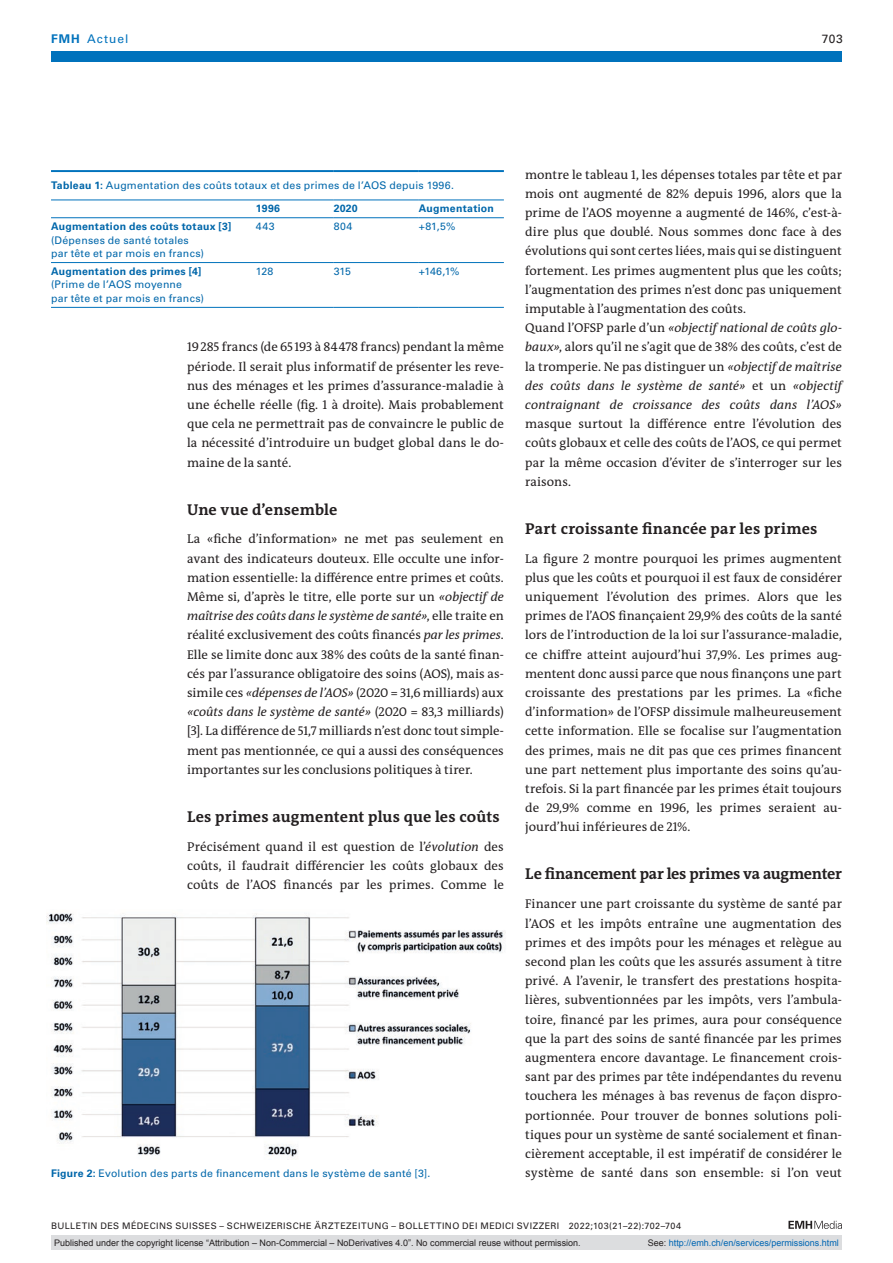
<style>
.page{position:relative;width:893px;height:1263px;background:#fff}
.page>*{position:absolute;margin:0;border:0;box-sizing:border-box;transform-origin:0 0}
.section-h1{font:700 15.75px "The Antiqua B W7";letter-spacing:.005em;color:#231f20}
.section-h1-2{font:700 15.75px "The Antiqua B W7";letter-spacing:-.015em;color:#231f20}
.section-pn{font:12.75px/19.2px "The Antiqua B W5 Plain";letter-spacing:.005em;color:#231f20;text-align:justify}
.ressort{font:12px "Univers LT Std";letter-spacing:.085em;color:#0072bc}
.ressort-2{font:12px "Univers LT Std";color:#231f20}
.table-para{font:10.5px/13.5px "Univers LT Std";letter-spacing:.025em;color:#0067aa}
.table-caption{font:10.5px "Univers LT Std";letter-spacing:.025em;color:#0067aa}
.fig-caption{font:10.5px "Univers LT Std";letter-spacing:.025em;color:#0067aa}
.table-para-2{font:700 10.5px "Univers LT Std";letter-spacing:.025em;color:#0067aa}
.t1{font:9px "Arial";color:#231f20}
.fusszeile{font:9px "Univers LT Std";letter-spacing:.05em;color:#231f20}
.t2{font:9px "Arial";color:#0066b3}
.s1{font-weight:700}
.s2{font-style:italic}
.s3{color:#231f20}
</style>
<div class="page">
<svg style="left:788px;top:1221px;width:54px;height:8px"></svg>
<hr style="left:51px;top:217px;width:205px;height:1px;background:#0072bc">
<hr style="left:256px;top:217px;width:78px;height:1px;background:#0072bc">
<hr style="left:334px;top:217px;width:85px;height:1px;background:#0072bc">
<hr style="left:419px;top:217px;width:85px;height:1px;background:#0072bc">
<hr style="left:51px;top:262px;width:205px;height:1px;background:#0072bc">
<hr style="left:256px;top:262px;width:78px;height:1px;background:#0072bc">
<hr style="left:334px;top:262px;width:85px;height:1px;background:#0072bc">
<hr style="left:419px;top:262px;width:85px;height:1px;background:#0072bc">
<hr style="left:51px;top:307px;width:205px;height:1px;background:#0072bc">
<hr style="left:256px;top:307px;width:78px;height:1px;background:#0072bc">
<hr style="left:334px;top:307px;width:85px;height:1px;background:#0072bc">
<hr style="left:419px;top:307px;width:85px;height:1px;background:#0072bc">
<hr style="left:51px;top:170px;width:205px;height:2px;background:#0072bc">
<hr style="left:256px;top:170px;width:78px;height:2px;background:#0072bc">
<hr style="left:334px;top:170px;width:85px;height:2px;background:#0072bc">
<hr style="left:419px;top:170px;width:85px;height:2px;background:#0072bc">
<hr style="left:51px;top:200px;width:205px;height:1px;background:#0072bc">
<hr style="left:256px;top:200px;width:78px;height:1px;background:#0072bc">
<hr style="left:334px;top:200px;width:85px;height:1px;background:#0072bc">
<hr style="left:419px;top:200px;width:85px;height:1px;background:#0072bc">
<img style="left:47px;top:913px;width:459px;height:244px">
<div style="left:51px;top:51px;width:791px;height:11px;background:#0072bc"></div>
<div style="left:51px;top:1235px;width:791px;height:15px;background:#dcdddf"></div>
<p class="ressort" style="left:51px;top:31px;width:79px"><span class="s1">FMH</span> Actuel</p>
<p class="ressort-2" style="left:822px;top:31px;width:22px">703</p>
<p class="table-caption" style="left:51px;top:179px;width:404px"><span class="s1">Tableau 1:</span> Augmentation des coûts totaux et des primes de l’AOS depuis 1996.</p>
<p class="table-para-2" style="left:256px;top:202px;width:26px">1996</p>
<p class="table-para-2" style="left:334px;top:202px;width:26px">2020</p>
<p class="table-para-2" style="left:419px;top:202px;width:77px">Augmentation</p>
<p class="table-para" style="left:51px;top:220px;width:182px"><span class="s1">Augmentation des coûts totaux [3] </span>(Dépenses de santé totales<br>par tête et par mois en francs)</p>
<p class="table-para" style="left:256px;top:220px;width:20px">443</p>
<p class="table-para" style="left:334px;top:220px;width:20px">804</p>
<p class="table-para" style="left:419px;top:220px;width:38px">+81,5%</p>
<p class="table-para" style="left:51px;top:264px;width:155px"><span class="s1">Augmentation des primes [4] </span>(Prime de l’AOS moyenne<br>par tête et par mois en francs)</p>
<p class="table-para" style="left:256px;top:264px;width:19px">128</p>
<p class="table-para" style="left:334px;top:264px;width:19px">315</p>
<p class="table-para" style="left:419px;top:264px;width:42px">+146,1%</p>
<p class="section-pn" style="left:187px;top:338px;width:318px">19285 francs (de 65193 à 84478 francs) pendant la même période. Il serait plus informatif de présenter les reve&shy;nus des ménages et les primes d’assurance-maladie à une échelle réelle (fig. 1 à droite). Mais probablement que cela ne permettrait pas de convaincre le public de la nécessité d’introduire un budget global dans le do&shy;maine de la santé.</p>
<p class="section-h1" style="left:187px;top:499px;width:152px">Une vue d’ensemble</p>
<p class="section-pn" style="left:187px;top:530px;width:318px">La «fiche d’information» ne met pas seulement en avant des indicateurs douteux. Elle occulte une infor&shy;mation essentielle: la différence entre primes et coûts.<br>Même si, d’après le titre, elle porte sur un <span class="s2">«objectif de maîtrise des coûts dans le système de santé»</span>, elle traite en réalité exclusivement des coûts financés <span class="s2">par les primes</span>.<br>Elle se limite donc aux 38% des coûts de la santé finan&shy;cés par l’assurance obligatoire des soins (AOS), mais as&shy;simile ces <span class="s2">«dépenses de l’AOS»</span> (2020 = 31,6 milliards) aux <span class="s2">«coûts dans le système de santé»</span> (2020 = 83,3 milliards) [3]. La différence de 51,7 milliards n’est donc tout simple&shy;ment pas mentionnée, ce qui a aussi des conséquences importantes sur les conclusions politiques à tirer.</p>
<p class="section-h1" style="left:187px;top:806px;width:314px">Les primes augmentent plus que les coûts</p>
<p class="section-pn" style="left:187px;top:837px;width:318px">Précisément quand il est question de l’<span class="s2">évolution</span> des coûts, il faudrait différencier les coûts globaux des coûts de l’AOS financés par les primes. Comme le</p>
<p class="fig-caption" style="left:51px;top:1167px;width:381px"><span class="s1">Figure 2:</span> Evolution des parts de financement dans le système de santé [3].</p>
<p class="section-pn" style="left:525px;top:165px;width:318px">montre le tableau 1, les dépenses totales par tête et par mois ont augmenté de 82% depuis 1996, alors que la prime de l’AOS moyenne a augmenté de 146%, c’est-à&shy;dire plus que doublé. Nous sommes donc face à des évolutions qui sont certes liées, mais qui se distinguent fortement. Les primes augmentent plus que les coûts; l’augmentation des primes n’est donc pas uniquement imputable à l’augmentation des coûts.</p>
<p class="section-pn" style="left:525px;top:318px;width:318px">Quand l’OFSP parle d’un <span class="s2">«objectif national de coûts glo&shy;baux»</span>, alors qu’il ne s’agit que de 38% des coûts, c’est de la tromperie. Ne pas distinguer un <span class="s2">«objectif de maîtrise des coûts dans le système de santé»</span> et un <span class="s2">«objectif contraignant de croissance des coûts dans l’AOS» </span>masque surtout la différence entre l’évolution des coûts globaux et celle des coûts de l’AOS, ce qui permet par la même occasion d’éviter de s’interroger sur les raisons.</p>
<p class="section-h1" style="left:525px;top:518px;width:294px">Part croissante financée par les primes</p>
<p class="section-pn" style="left:525px;top:549px;width:318px">La figure 2 montre pourquoi les primes augmentent plus que les coûts et pourquoi il est faux de considérer uniquement l’évolution des primes. Alors que les primes de l’AOS finançaient 29,9% des coûts de la santé lors de l’introduction de la loi sur l’assurance-maladie, ce chiffre atteint aujourd’hui 37,9%. Les primes aug&shy;mentent donc aussi parce que nous finançons une part croissante des prestations par les primes. La «fiche d’information» de l’OFSP dissimule malheureusement cette information. Elle se focalise sur l’augmentation des primes, mais ne dit pas que ces primes financent une part nettement plus importante des soins qu’au&shy;trefois. Si la part financée par les primes était toujours de 29,9% comme en 1996, les primes seraient au&shy;jourd’hui inférieures de 21%.</p>
<p class="section-h1-2" style="left:525px;top:864px;width:318px">Le financement par les primes va augmenter</p>
<p class="section-pn" style="left:525px;top:894px;width:318px">Financer une part croissante du système de santé par l’AOS et les impôts entraîne une augmentation des primes et des impôts pour les ménages et relègue au second plan les coûts que les assurés assument à titre privé. A l’avenir, le transfert des prestations hospita&shy;lières, subventionnées par les impôts, vers l’ambula&shy;toire, financé par les primes, aura pour conséquence que la part des soins de santé financée par les primes augmentera encore davantage. Le financement crois&shy;sant par des primes par tête indépendantes du revenu touchera les ménages à bas revenus de façon dispro&shy;portionnée. Pour trouver de bonnes solutions poli&shy;tiques pour un système de santé socialement et finan&shy;cièrement acceptable, il est impératif de considérer le système de santé dans son ensemble: si l’on veut</p>
<p class="fusszeile" style="left:51px;top:1220px;width:632px">BULLETIN DES MÉDECINS SUISSES – SCHWEIZERISCHE ÄRZTEZEITUNG – BOLLETTINO DEI MEDICI SVIZZERI 2022;103(21–22):702–704</p>
<p class="t1" style="left:54px;top:1237px;width:528px">Published under the copyright license “Attribution – Non-Commercial – NoDerivatives 4.0”. No commercial reuse without permission.</p>
<p class="t2" style="left:648px;top:1237px;width:193px"><span class="s3">See:</span> http://emh.ch/en/services/permissions.html</p>
</div>
